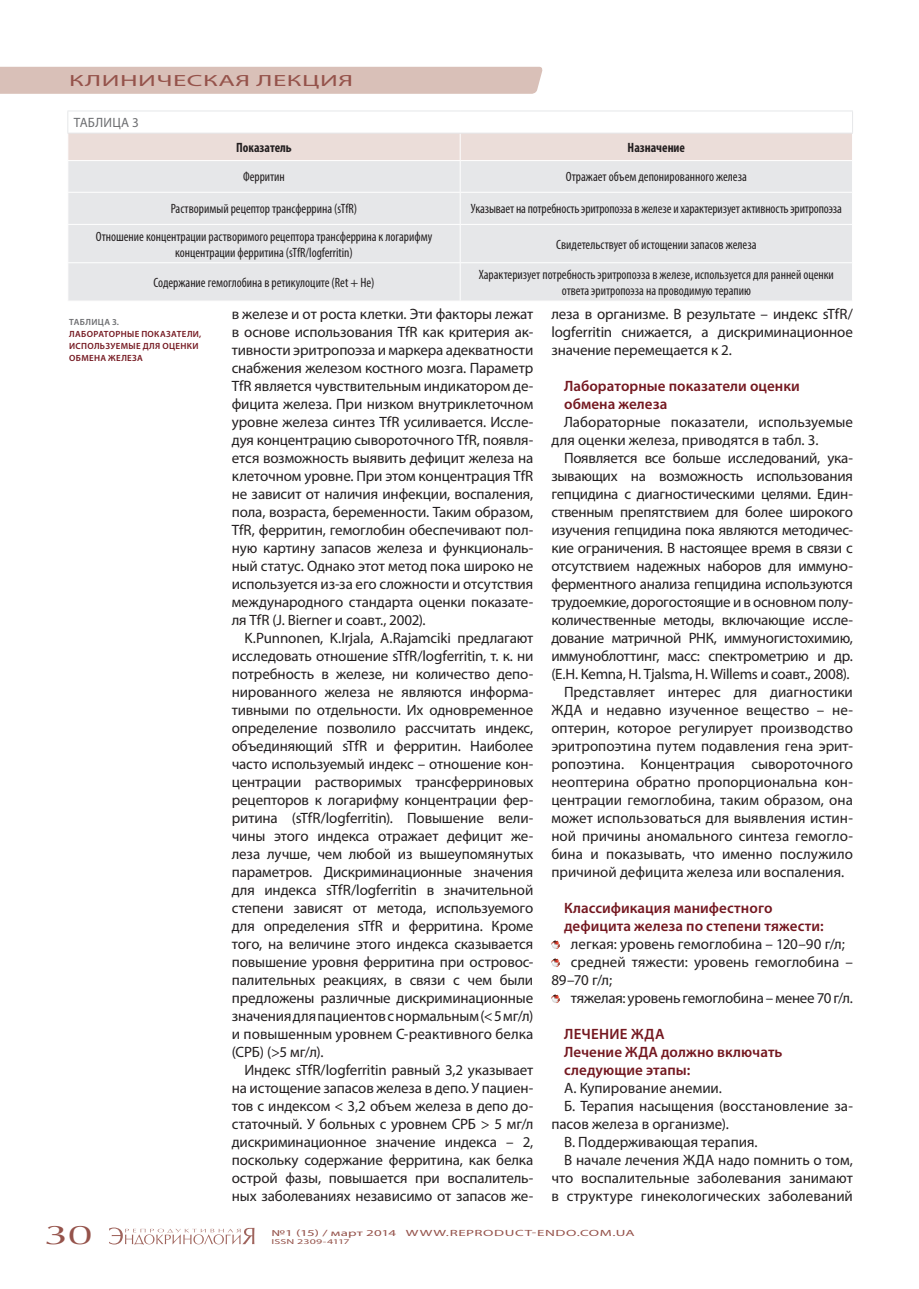
<style>
.page{position:relative;width:919px;height:1289px;background:#fff}
.page>*{position:absolute;margin:0;border:0;box-sizing:border-box;transform-origin:0 0}
.t1{font:27px "AG Opus High Resolution";color:#95534b;scale:1.67 1}
.t2{font:16.2px "Myriad Pro";letter-spacing:.02em;color:#95534b;scale:1.67 1}
.t3{font:15px/18px "Myriad Pro";letter-spacing:-.005em;color:#231f20;text-align:justify}
.Заголовок_текста{font:600 15px "Myriad Pro";letter-spacing:.005em;color:#741820}
.Таблица__общие{font:condensed 13.5px/16.2px "Myriad Pro";color:#231f20;text-align:center}
.Таблица__заглавные_я{font:700 condensed 13.5px "Myriad Pro";color:#231f20}
.Заглавие_таблица{font:13.5px "Myriad Pro";letter-spacing:.02em;color:#6c6d70}
.Название_таблицы{font:600 9px/12px "Myriad Pro";letter-spacing:.035em;color:#741820}
.t4{font:9px "Myriad Pro";letter-spacing:.03em;color:#95534b;scale:1.67 1}
.Заголовок_текста-2{font:600 9px "Myriad Pro";letter-spacing:.035em;color:#6c6d70}
.t5{font:7.2px "Myriad Pro";letter-spacing:.01em;color:#95534b;scale:1.67 1}
</style>
<div class="page">
<div style="left:0;top:67px;width:543px;height:27px;background:#d9c0b8"></div>
<svg style="left:109px;top:1227px;width:145px;height:17px"></svg>
<svg style="left:551px;top:940px;width:9px;height:9px"></svg>
<svg style="left:551px;top:958px;width:9px;height:9px"></svg>
<svg style="left:551px;top:994px;width:9px;height:9px"></svg>
<div style="left:68px;top:161px;width:784px;height:140px;background:#e6e7e9"></div>
<hr style="left:460px;top:161px;width:1px;height:31px;background:#fff">
<hr style="left:67px;top:192px;width:393px;height:1px;background:#fff">
<hr style="left:460px;top:192px;width:392px;height:1px;background:#fff">
<hr style="left:460px;top:193px;width:1px;height:31px;background:#fff">
<hr style="left:67px;top:224px;width:393px;height:1px;background:#fff">
<hr style="left:460px;top:224px;width:392px;height:1px;background:#fff">
<hr style="left:460px;top:225px;width:1px;height:37px;background:#fff">
<hr style="left:67px;top:262px;width:393px;height:1px;background:#fff">
<hr style="left:460px;top:262px;width:392px;height:1px;background:#fff">
<hr style="left:460px;top:263px;width:1px;height:38px;background:#fff">
<svg style="left:67px;top:111px;width:786px;height:49px"></svg>
<hr style="left:67px;top:133px;width:393px;height:1px;background:#e6e7e9">
<hr style="left:460px;top:133px;width:392px;height:1px;background:#e6e7e9">
<p class="t2" style="left:69px;top:71px;width:172px">КЛИНИЧЕСКАЯ ЛЕКЦИЯ</p>
<p class="Заглавие_таблица" style="left:74px;top:114px;width:66px">ТАБЛИЦА 3</p>
<p class="Таблица__заглавные_я" style="left:236px;top:139px;width:57px">Показатель</p>
<p class="Таблица__заглавные_я" style="left:627px;top:139px;width:59px">Назначение</p>
<p class="Таблица__общие" style="left:243px;top:169px;width:43px">Ферритин</p>
<p class="Таблица__общие" style="left:565px;top:169px;width:182px">Отражает объем депонированного железа</p>
<p class="Таблица__общие" style="left:171px;top:201px;width:188px">Растворимый рецептор трансферрина (sTfR)</p>
<p class="Таблица__общие" style="left:471px;top:201px;width:372px">Указывает на потребность эритропоэза в железе и характеризует активность эритропоэза</p>
<p class="Таблица__общие" style="left:96px;top:228px;width:338px">Отношение концентрации растворимого рецептора трансферрина к логарифму</p>
<p class="Таблица__общие" style="left:175px;top:244px;width:179px">концентрации ферритина (sTfR/logferritin)</p>
<p class="Таблица__общие" style="left:556px;top:236px;width:202px">Свидетельствует об истощении запасов железа</p>
<p class="Таблица__общие" style="left:153px;top:274px;width:222px">Содержание гемоглобина в ретикулоците (Ret + He)</p>
<p class="Таблица__общие" style="left:479px;top:266px;width:356px">Характеризует потребность эритропоэза в железе, используется для ранней оценки ответа эритропоэза на проводимую терапию</p>
<p class="Заголовок_текста-2" style="left:69px;top:316px;width:51px">ТАБЛИЦА 3.</p>
<p class="Название_таблицы" style="left:69px;top:327px;width:134px">ЛАБОРАТОРНЫЕ ПОКАЗАТЕЛИ,<br>ИСПОЛЬЗУЕМЫЕ ДЛЯ ОЦЕНКИ<br>ОБМЕНА ЖЕЛЕЗА</p>
<p class="t3" style="left:232px;top:304px;width:303px">в железе и от роста клетки. Эти факторы лежат в основе использования TfR как критерия ак&shy;тивности эритропоэза и маркера адекватности снабжения железом костного мозга. Параметр TfR является чувствительным индикатором де&shy;фицита железа. При низком внутриклеточном уровне железа синтез TfR усиливается. Иссле&shy;дуя концентрацию сывороточного TfR, появля&shy;ется возможность выявить дефицит железа на клеточном уровне. При этом концентрация TfR не зависит от наличия инфекции, воспаления, пола, возраста, беременности. Таким образом, TfR, ферритин, гемоглобин обеспечивают пол&shy;ную картину запасов железа и функциональ&shy;ный статус. Однако этот метод пока широко не используется из-за его сложности и отсутствия международного стандарта оценки показате&shy;ля TfR (J. Bierner и соавт., 2002).</p>
<p class="t3" style="left:232px;top:628px;width:303px;text-indent:13px">K.Punnonen, K.Irjala, A.Rajamciki предлагают исследовать отношение sTfR/logferritin, т. к. ни потребность в железе, ни количество депо&shy;нированного железа не являются информа&shy;тивными по отдельности. Их одновременное определение позволило рассчитать индекс, объединяющий sTfR и ферритин. Наиболее часто используемый индекс – отношение кон&shy;центрации растворимых трансферриновых рецепторов к логарифму концентрации фер&shy;ритина (sTfR/logferritin). Повышение вели&shy;чины этого индекса отражает дефицит же&shy;леза лучше, чем любой из вышеупомянутых параметров. Дискриминационные значения для индекса sTfR/logferritin в значительной степени зависят от метода, используемого для определения sTfR и ферритина. Кроме того, на величине этого индекса сказывается повышение уровня ферритина при островос&shy;палительных реакциях, в связи с чем были предложены различные дискриминационные значения для пациентов с нормальным (&lt; 5 мг/л)</p>
<p class="t3" style="left:232px;top:1024px;width:303px">и повышенным уровнем C-реактивного белка (СРБ) (&gt;5 мг/л).</p>
<p class="t3" style="left:232px;top:1060px;width:303px;text-indent:13px">Индекс sTfR/logferritin равный 3,2 указывает на истощение запасов железа в депо. У пациен&shy;тов с индексом &lt; 3,2 объем железа в депо до&shy;статочный. У больных с уровнем CРБ &gt; 5 мг/л дискриминационное значение индекса – 2, поскольку содержание ферритина, как белка острой фазы, повышается при воспалитель&shy;ных заболеваниях независимо от запасов же-</p>
<p class="t3" style="left:551px;top:304px;width:303px">леза в организме. В результате – индекс sTfR/ logferritin снижается, а дискриминационное значение перемещается к 2.</p>
<p class="Заголовок_текста" style="left:564px;top:376px;width:237px">Лабораторные показатели оценки</p>
<p class="Заголовок_текста" style="left:564px;top:394px;width:105px">обмена железа</p>
<p class="t3" style="left:551px;top:412px;width:303px;text-indent:13px">Лабораторные показатели, используемые для оценки железа, приводятся в табл. 3.</p>
<p class="t3" style="left:551px;top:448px;width:303px;text-indent:13px">Появляется все больше исследований, ука&shy;зывающих на возможность использования гепцидина с диагностическими целями. Един&shy;ственным препятствием для более широкого изучения гепцидина пока являются методичес&shy;кие ограничения. В настоящее время в связи с отсутствием надежных наборов для иммуно&shy;ферментного анализа гепцидина используются трудоемкие, дорогостоящие и в основном полу&shy;количественные методы, включающие иссле&shy;дование матричной РНК, иммуногистохимию, иммуноблоттинг, масс: спектрометрию и др.</p>
<p class="t3" style="left:551px;top:664px;width:300px">(E.H. Kemna, H. Tjalsma, H. Willems и соавт., 2008).</p>
<p class="t3" style="left:551px;top:682px;width:303px;text-indent:13px">Представляет интерес для диагностики ЖДА и недавно изученное вещество – не&shy;оптерин, которое регулирует производство эритропоэтина путем подавления гена эрит&shy;ропоэтина. Концентрация сывороточного неоптерина обратно пропорциональна кон&shy;центрации гемоглобина, таким образом, она может использоваться для выявления истин&shy;ной причины аномального синтеза гемогло&shy;бина и показывать, что именно послужило причиной дефицита железа или воспаления.</p>
<p class="Заголовок_текста" style="left:564px;top:898px;width:210px">Классификация манифестного</p>
<p class="Заголовок_текста" style="left:564px;top:916px;width:261px">дефицита железа по степени тяжести:</p>
<p class="t3" style="left:571px;top:934px;width:275px">легкая: уровень гемоглобина – 120–90 г/л;</p>
<p class="t3" style="left:551px;top:952px;width:303px;text-indent:19px">средней тяжести: уровень гемоглобина –<br>89–70 г/л;</p>
<p class="t3" style="left:571px;top:988px;width:283px">тяжелая: уровень гемоглобина – менее 70 г/л.</p>
<p class="Заголовок_текста" style="left:564px;top:1024px;width:102px">ЛЕЧЕНИЕ ЖДА</p>
<p class="Заголовок_текста" style="left:564px;top:1042px;width:220px">Лечение ЖДА должно включать</p>
<p class="Заголовок_текста" style="left:564px;top:1060px;width:128px">следующие этапы:</p>
<p class="t3" style="left:564px;top:1078px;width:159px">А. Купирование анемии.</p>
<p class="t3" style="left:551px;top:1096px;width:303px;text-indent:13px">Б. Терапия насыщения (восстановление за&shy;пасов железа в организме).</p>
<p class="t3" style="left:564px;top:1132px;width:195px">В. Поддерживающая терапия.</p>
<p class="t3" style="left:551px;top:1150px;width:303px;text-indent:13px">В начале лечения ЖДА надо помнить о том, что воспалительные заболевания занимают в структуре гинекологических заболеваний</p>
<h1 class="t1" style="left:44px;top:1219px;width:31px">30</h1>
<p class="t4" style="left:271px;top:1227px;width:219px">№1 (15) / март 2014 WWW.REPRODUCT-ENDO.COM.UA</p>
<p class="t5" style="left:271px;top:1236px;width:48px">ISSN 2309-4117</p>
</div>
